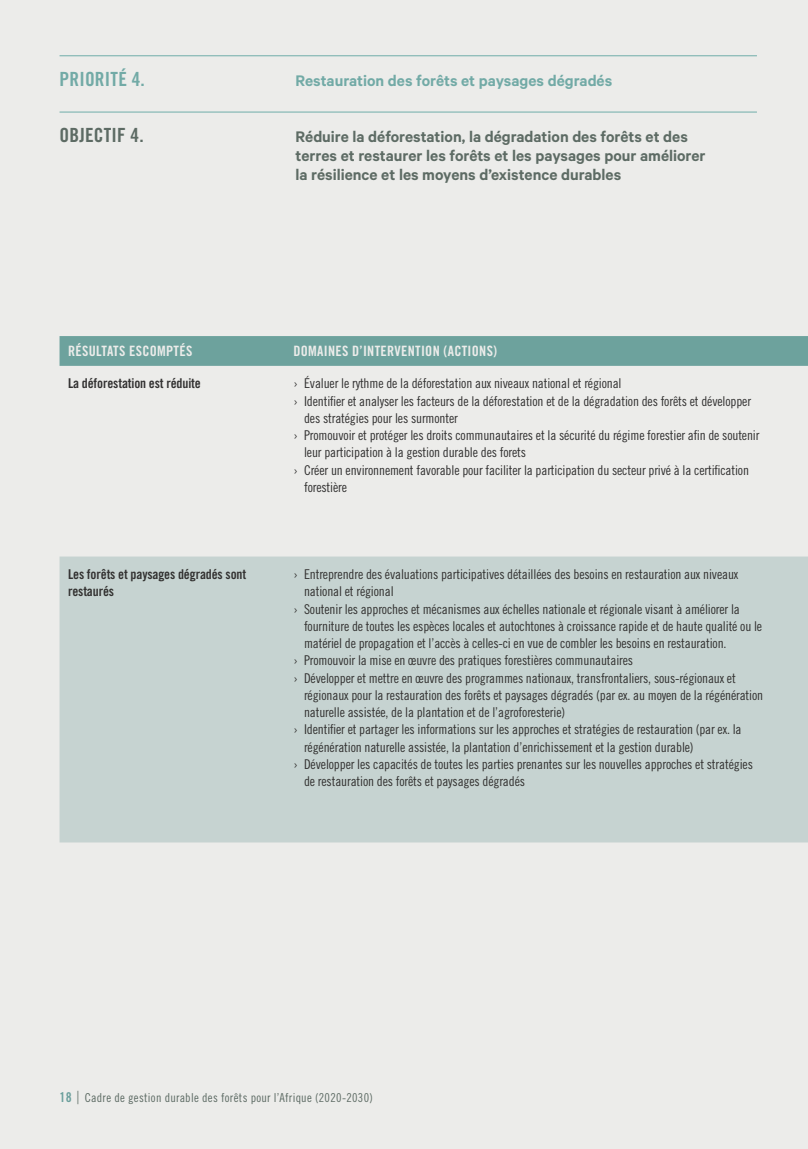
<style>
.page{position:relative;width:808px;height:1149px;background:#fff}
.page>*{position:absolute;margin:0;border:0;box-sizing:border-box;transform-origin:0 0}
.t1{font:19.5px "Trade Gothic LT Std Bd Cn 20";letter-spacing:.01em;color:#72aaa6}
.t2{font:19.5px "Trade Gothic LT Std Bd Cn 20";letter-spacing:.01em;color:#5d6b64}
.t3{font:600 17.25px/18.8px "Calibre";color:#5d6b64}
.t4{font:600 17.25px "Calibre";color:#72aaa6}
.t5{font:14.25px "Trade Gothic LT Std Bd Cn 20";letter-spacing:.02em;color:#fff}
.t6{font:13.5px "Trade Gothic LT Std Cn 18";letter-spacing:-.01em;color:#373636}
.t7{font:13.5px/17.2px "Trade Gothic LT Std Bd Cn 20";letter-spacing:-.01em;color:#373636}
.t8{font:12.3px "Trade Gothic LT Std Cn 18";letter-spacing:.025em;color:#5d6b64}
.s1{font-family:"Trade Gothic LT Std Bd Cn 20";font-size:13.5px;color:#6b9f9c}
.s2{font-size:18px}
</style>
<div class="page">
<div style="left:0;top:0;width:808px;height:1148px;background:#ececea"></div>
<div style="left:60px;top:336px;width:748px;height:30px;background:#6da29d"></div>
<div style="left:60px;top:556px;width:748px;height:286px;background:#c6d3d1"></div>
<hr style="left:60px;top:55px;width:697px;height:1px;background:#76b0ac">
<hr style="left:60px;top:111px;width:697px;height:1px;background:#76b0ac">
<h1 class="t1" style="left:60px;top:67px;width:87px">PRIORITÉ 4.</h1>
<p class="t4" style="left:296px;top:70px;width:318px">Restauration des forêts et paysages dégradés</p>
<h1 class="t2" style="left:60px;top:123px;width:86px">OBJECTIF 4.</h1>
<p class="t3" style="left:296px;top:127px;width:412px">Réduire la déforestation, la dégradation des forêts et des terres et restaurer les forêts et les paysages pour améliorer la résilience et les moyens d’existence durables</p>
<p class="t5" style="left:68px;top:342px;width:126px">RÉSULTATS ESCOMPTÉS</p>
<p class="t5" style="left:293px;top:342px;width:205px">DOMAINES D’INTERVENTION (ACTIONS)</p>
<p class="t7" style="left:68px;top:375px;width:134px">La déforestation est réduite</p>
<p class="t6" style="left:293px;top:375px;width:330px">› Évaluer le rythme de la déforestation aux niveaux national et régional</p>
<p class="t6" style="left:293px;top:392px;width:459px">› Identifier et analyser les facteurs de la déforestation et de la dégradation des forêts et développer</p>
<p class="t6" style="left:304px;top:410px;width:155px">des stratégies pour les surmonter</p>
<p class="t6" style="left:293px;top:427px;width:468px">› Promouvoir et protéger les droits communautaires et la sécurité du régime forestier afin de soutenir</p>
<p class="t6" style="left:304px;top:444px;width:224px">leur participation à la gestion durable des forets</p>
<p class="t6" style="left:293px;top:461px;width:457px">› Créer un environnement favorable pour faciliter la participation du secteur privé à la certification</p>
<p class="t6" style="left:304px;top:479px;width:45px">forestière</p>
<p class="t7" style="left:68px;top:565px;width:180px">Les forêts et paysages dégradés sont restaurés</p>
<p class="t6" style="left:293px;top:566px;width:446px">› Entreprendre des évaluations participatives détaillées des besoins en restauration aux niveaux</p>
<p class="t6" style="left:304px;top:583px;width:91px">national et régional</p>
<p class="t6" style="left:293px;top:600px;width:448px">› Soutenir les approches et mécanismes aux échelles nationale et régionale visant à améliorer la</p>
<p class="t6" style="left:304px;top:618px;width:460px">fourniture de toutes les espèces locales et autochtones à croissance rapide et de haute qualité ou le</p>
<p class="t6" style="left:304px;top:635px;width:424px">matériel de propagation et l’accès à celles-ci en vue de combler les besoins en restauration.</p>
<p class="t6" style="left:293px;top:652px;width:341px">› Promouvoir la mise en œuvre des pratiques forestières communautaires</p>
<p class="t6" style="left:293px;top:669px;width:444px">› Développer et mettre en œuvre des programmes nationaux, transfrontaliers, sous-régionaux et</p>
<p class="t6" style="left:304px;top:687px;width:461px">régionaux pour la restauration des forêts et paysages dégradés (par ex. au moyen de la régénération</p>
<p class="t6" style="left:304px;top:704px;width:263px">naturelle assistée, de la plantation et de l’agroforesterie)</p>
<p class="t6" style="left:293px;top:721px;width:450px">› Identifier et partager les informations sur les approches et stratégies de restauration (par ex. la</p>
<p class="t6" style="left:304px;top:738px;width:391px">régénération naturelle assistée, la plantation d’enrichissement et la gestion durable)</p>
<p class="t6" style="left:293px;top:756px;width:461px">› Développer les capacités de toutes les parties prenantes sur les nouvelles approches et stratégies</p>
<p class="t6" style="left:304px;top:773px;width:222px">de restauration des forêts et paysages dégradés</p>
<p class="t8" style="left:60px;top:1090px;width:315px"><span class="s1">18</span> <span class="s2">|</span> Cadre de gestion durable des forêts pour l’Afrique (2020-2030)</p>
</div>
